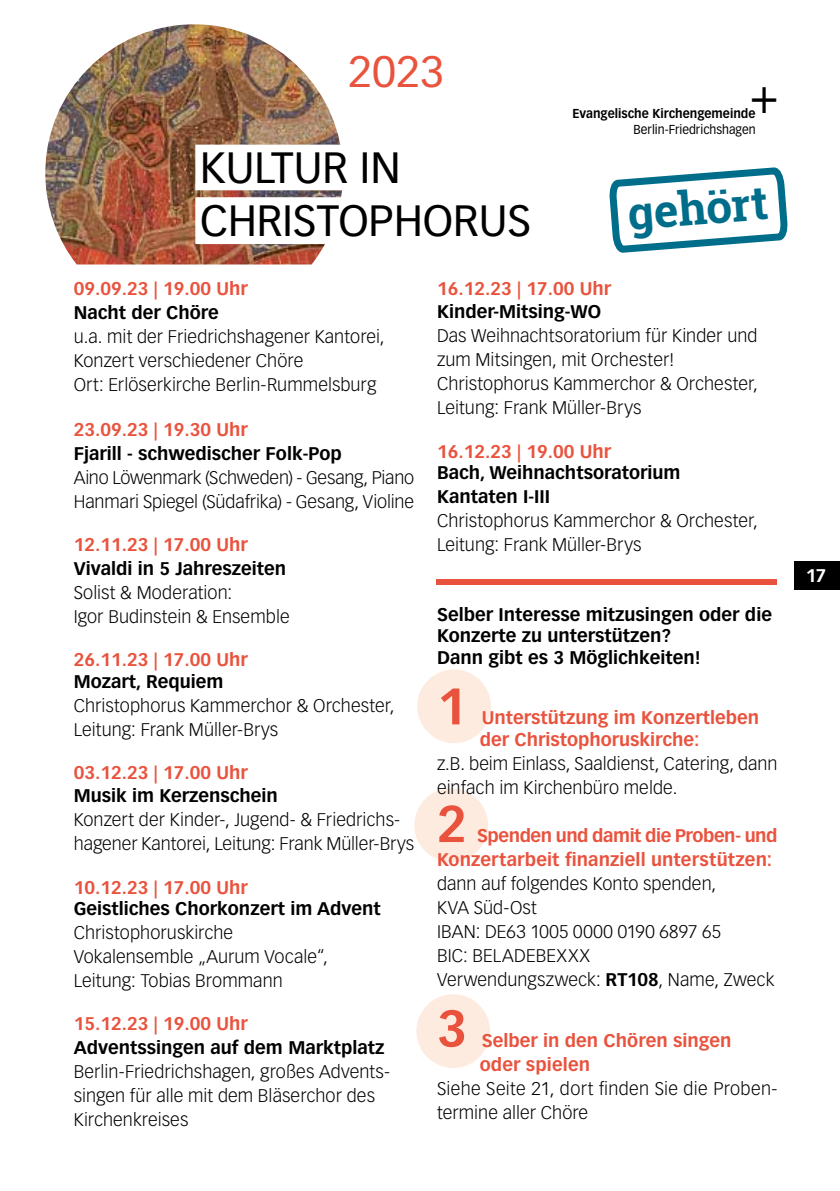
<style>
.page{position:relative;width:840px;height:1191px;background:#fff}
.page>*{position:absolute;margin:0;border:0;box-sizing:border-box;transform-origin:0 0}
.t1{font:51px "Vectora LT Std";color:#000;scale:.94 1}
.t2{font:700 50.4px "Vectora LT Std";color:#e9533e}
.t3{font:700 46px "Roboto Slab";color:#006d8b}
.t4{font:43px/52.6px "Vectora LT Std";color:#000}
.t5{font:43px "Vectora LT Std";color:#e9533e}
.t6{font:300 18px/24px "Vectora LT Std";letter-spacing:.005em;color:#000}
.t7{font:700 18px/24px "Vectora LT Std";color:#e9533e}
.t8{font:700 18px/21.6px "Vectora LT Std";color:#000}
.t9{font:700 18px "Vectora LT Std";color:#fff}
.t10{font:700 12.8px "Vectora LT Std";color:#000;scale:.94 1}
.t11{font:12.8px "Vectora LT Std";color:#000;scale:.94 1}
.s1{font-weight:700}
</style>
<div class="page">
<div style="left:416px;top:994px;width:74px;height:74px;background:#feebdf;border-radius:50%"></div>
<div style="left:414px;top:788px;width:74px;height:74px;background:#feebdf;border-radius:50%"></div>
<div style="left:417px;top:669px;width:73px;height:74px;background:#feebdf;border-radius:50%"></div>
<img style="left:45px;top:24px;width:297px;height:240px">
<div style="left:198px;top:147px;width:280px;height:41px;background:#fff"></div>
<div style="left:198px;top:200px;width:377px;height:42px;background:#fff"></div>
<div style="left:436px;top:579px;width:340px;height:6px;background:#e9533e"></div>
<svg style="left:609px;top:167px;width:179px;height:86px"></svg>
<div style="left:794px;top:561px;width:45px;height:28px;background:#000"></div>
<h3 class="t5" style="left:348px;top:46px;width:97px">2023</h3>
<h3 class="t4" style="left:200px;top:142px;width:332px">KULTUR IN<br>CHRISTOPHORUS</h3>
<h1 class="t1" style="left:749px;top:65px;width:32px">+</h1>
<p class="t10" style="left:572px;top:106px;width:196px">Evangelische Kirchengemeinde</p>
<p class="t11" style="left:633px;top:122px;width:131px">Berlin-Friedrichshagen</p>
<h3 class="t3" style="left:624px;top:182px;width:142px;rotate:-5deg">gehört</h3>
<p class="t7" style="left:74px;top:276px;width:175px">09.09.23 | 19.00 Uhr</p>
<p class="t8" style="left:74px;top:301px;width:146px">Nacht der Chöre</p>
<p class="t6" style="left:74px;top:324px;width:312px">u.a. mit der Friedrichshagener Kantorei,<br>Konzert verschiedener Chöre<br>Ort: Erlöserkirche Berlin-Rummelsburg</p>
<p class="t7" style="left:74px;top:418px;width:175px">23.09.23 | 19.30 Uhr</p>
<p class="t8" style="left:74px;top:442px;width:269px">Fjarill - schwedischer Folk-Pop</p>
<p class="t6" style="left:74px;top:465px;width:342px">Aino Löwenmark (Schweden) - Gesang, Piano<br>Hanmari Spiegel (Südafrika) - Gesang, Violine</p>
<p class="t7" style="left:74px;top:532px;width:175px">12.11.23 | 17.00 Uhr</p>
<p class="t8" style="left:74px;top:557px;width:214px">Vivaldi in 5 Jahreszeiten</p>
<p class="t6" style="left:74px;top:580px;width:217px">Solist &amp; Moderation:<br>Igor Budinstein &amp; Ensemble</p>
<p class="t7" style="left:74px;top:647px;width:175px">26.11.23 | 17.00 Uhr</p>
<p class="t8" style="left:74px;top:670px;width:151px">Mozart, Requiem</p>
<p class="t6" style="left:74px;top:693px;width:322px">Christophorus Kammerchor &amp; Orchester,<br>Leitung: Frank Müller-Brys</p>
<p class="t7" style="left:74px;top:760px;width:175px">03.12.23 | 17.00 Uhr</p>
<p class="t8" style="left:74px;top:785px;width:206px">Musik im Kerzenschein</p>
<p class="t6" style="left:74px;top:808px;width:342px">Konzert der Kinder-, Jugend- &amp; Friedrichs&shy;hagener Kantorei, Leitung: Frank Müller-Brys</p>
<p class="t7" style="left:74px;top:875px;width:175px">10.12.23 | 17.00 Uhr</p>
<p class="t8" style="left:74px;top:898px;width:308px">Geistliches Chorkonzert im Advent</p>
<p class="t6" style="left:74px;top:921px;width:255px">Christophoruskirche<br>Vokalensemble „Aurum Vocale“,<br>Leitung: Tobias Brommann</p>
<p class="t7" style="left:74px;top:1012px;width:175px">15.12.23 | 19.00 Uhr</p>
<p class="t8" style="left:74px;top:1036px;width:312px">Adventssingen auf dem Marktplatz</p>
<p class="t6" style="left:74px;top:1060px;width:318px">Berlin-Friedrichshagen, großes Advents&shy;singen für alle mit dem Bläserchor des<br>Kirchenkreises</p>
<p class="t7" style="left:437px;top:276px;width:175px">16.12.23 | 17.00 Uhr</p>
<p class="t8" style="left:437px;top:301px;width:166px">Kinder-Mitsing-WO</p>
<p class="t6" style="left:437px;top:324px;width:322px">Das Weihnachtsoratorium für Kinder und zum Mitsingen, mit Orchester!<br>Christophorus Kammerchor &amp; Orchester, Leitung: Frank Müller-Brys</p>
<p class="t7" style="left:437px;top:439px;width:175px">16.12.23 | 19.00 Uhr</p>
<p class="t8" style="left:437px;top:461px;width:245px;line-height:23.6px">Bach, Weihnachtsoratorium<br>Kantaten I-III</p>
<p class="t6" style="left:437px;top:509px;width:322px">Christophorus Kammerchor &amp; Orchester,<br>Leitung: Frank Müller-Brys</p>
<p class="t8" style="left:437px;top:603px;width:336px">Selber Interesse mitzusingen oder die<br>Konzerte zu unterstützen?<br>Dann gibt es 3 Möglichkeiten!</p>
<h2 class="t2" style="left:437px;top:676px;width:31px">1</h2>
<p class="t7" style="left:479px;top:707px;width:281px;line-height:21.6px">Unterstützung im Konzertleben der Christophoruskirche:</p>
<p class="t6" style="left:437px;top:752px;width:342px">z.B. beim Einlass, Saaldienst, Catering, dann einfach im Kirchenbüro melde.</p>
<h2 class="t2" style="left:437px;top:793px;width:31px">2</h2>
<p class="t7" style="left:437px;top:823px;width:342px;text-indent:40px">Spenden und damit die Proben- und<br>Konzertarbeit finanziell unterstützen:</p>
<p class="t6" style="left:437px;top:872px;width:338px">dann auf folgendes Konto spenden,<br>KVA Süd-Ost<br>IBAN: DE63 1005 0000 0190 6897 65<br>BIC: BELADEBEXXX<br>Verwendungszweck: <span class="s1">RT108</span>, Name, Zweck</p>
<h2 class="t2" style="left:437px;top:998px;width:31px">3</h2>
<p class="t7" style="left:479px;top:1028px;width:253px">Selber in den Chören singen oder spielen</p>
<p class="t6" style="left:437px;top:1076px;width:342px">Siehe Seite 21, dort finden Sie die Proben&shy;termine aller Chöre</p>
<p class="t9" style="left:805px;top:565px;width:22px">17</p>
</div>
